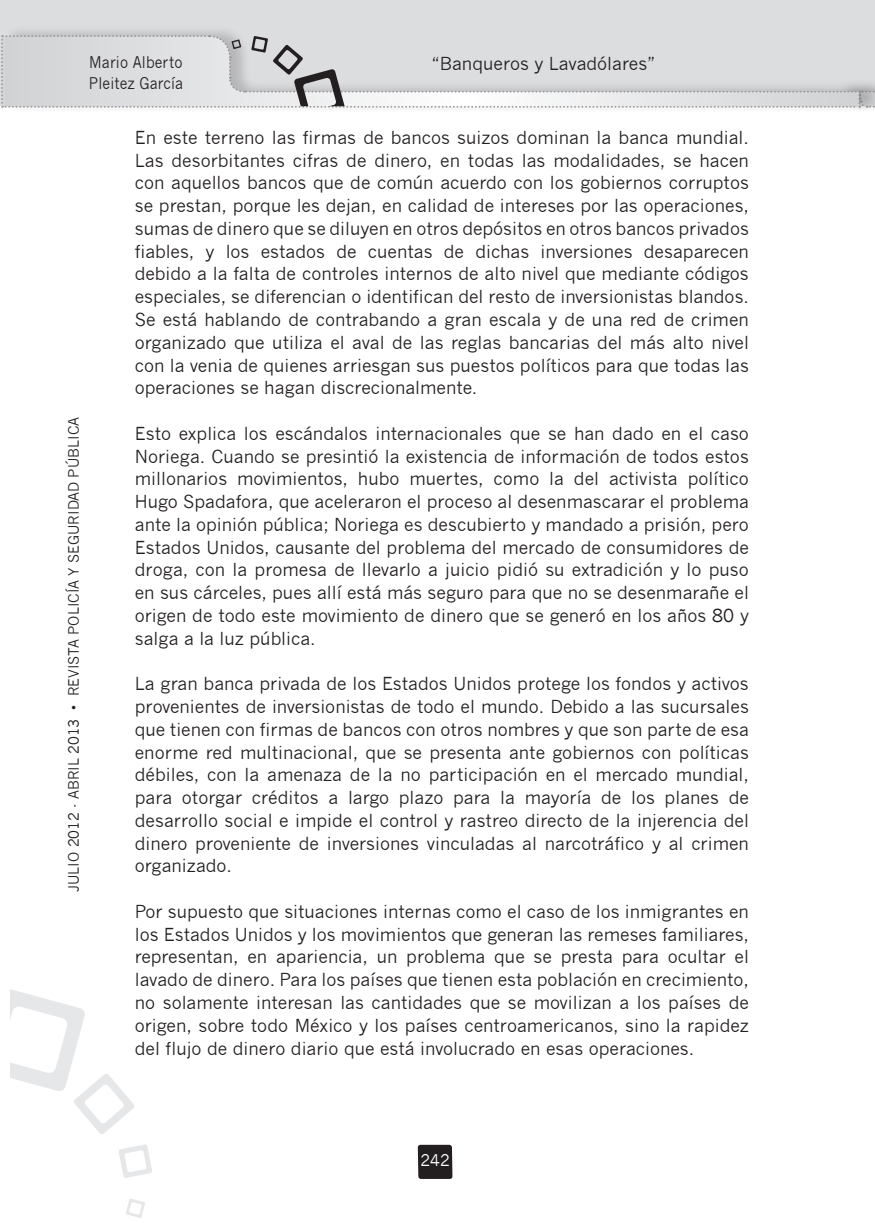
<style>
.page{position:relative;width:875px;height:1223px;background:#fff}
.page>*{position:absolute;margin:0;border:0;box-sizing:border-box;transform-origin:0 0}
.t1{font:17.5px/22.8px "News Gothic";color:#231f20;text-align:justify}
.t2{font:15.75px/20.5px "News Gothic";letter-spacing:.01em;color:#231f20;scale:.9 1}
.t3{font:15.75px "News Gothic";color:#fff}
.t4{font:14px "News Gothic";color:#231f20}
</style>
<div class="page">
<div style="left:0;top:0;width:859px;height:106px;background:#dcdddf"></div>
<div style="left:4px;top:23px;width:855px;height:90px;background:#231f20;opacity:.2"></div>
<svg style="left:10px;top:989px;width:124px;height:145px"></svg>
<svg style="left:119px;top:1144px;width:33px;height:33px"></svg>
<svg style="left:126px;top:1199px;width:19px;height:18px"></svg>
<svg style="left:418px;top:1144px;width:34px;height:34px"></svg>
<div style="left:859px;top:0;width:16px;height:106px;background:#dcdddf"></div>
<div style="left:859px;top:23px;width:16px;height:90px;background:#231f20;opacity:.2"></div>
<svg style="left:1px;top:34px;width:874px;height:75px"></svg>
<p class="t2" style="left:89px;top:52px;width:106px">Mario Alberto<br>Pleitez García</p>
<p class="t1" style="left:431px;top:52px;width:225px">“Banqueros y Lavadólares”</p>
<p class="t4" style="left:66px;top:891px;width:476px;rotate:-90deg">JULIO 2012 - ABRIL 2013 • REVISTA POLICÍA Y SEGURIDAD PÚBLICA</p>
<p class="t1" style="left:135px;top:126px;width:616px">En este terreno las firmas de bancos suizos dominan la banca mundial.<br>Las desorbitantes cifras de dinero, en todas las modalidades, se hacen con aquellos bancos que de común acuerdo con los gobiernos corruptos se prestan, porque les dejan, en calidad de intereses por las operaciones, sumas de dinero que se diluyen en otros depósitos en otros bancos privados fiables, y los estados de cuentas de dichas inversiones desaparecen debido a la falta de controles internos de alto nivel que mediante códigos especiales, se diferencian o identifican del resto de inversionistas blandos.<br>Se está hablando de contrabando a gran escala y de una red de crimen organizado que utiliza el aval de las reglas bancarias del más alto nivel con la venia de quienes arriesgan sus puestos políticos para que todas las operaciones se hagan discrecionalmente.</p>
<p class="t1" style="left:135px;top:422px;width:616px">Esto explica los escándalos internacionales que se han dado en el caso Noriega. Cuando se presintió la existencia de información de todos estos millonarios movimientos, hubo muertes, como la del activista político Hugo Spadafora, que aceleraron el proceso al desenmascarar el problema ante la opinión pública; Noriega es descubierto y mandado a prisión, pero Estados Unidos, causante del problema del mercado de consumidores de droga, con la promesa de llevarlo a juicio pidió su extradición y lo puso en sus cárceles, pues allí está más seguro para que no se desenmarañe el origen de todo este movimiento de dinero que se generó en los años 80 y salga a la luz pública.</p>
<p class="t1" style="left:135px;top:672px;width:616px">La gran banca privada de los Estados Unidos protege los fondos y activos provenientes de inversionistas de todo el mundo. Debido a las sucursales que tienen con firmas de bancos con otros nombres y que son parte de esa enorme red multinacional, que se presenta ante gobiernos con políticas débiles, con la amenaza de la no participación en el mercado mundial, para otorgar créditos a largo plazo para la mayoría de los planes de desarrollo social e impide el control y rastreo directo de la injerencia del dinero proveniente de inversiones vinculadas al narcotráfico y al crimen organizado.</p>
<p class="t1" style="left:135px;top:900px;width:616px">Por supuesto que situaciones internas como el caso de los inmigrantes en los Estados Unidos y los movimientos que generan las remeses familiares, representan, en apariencia, un problema que se presta para ocultar el lavado de dinero. Para los países que tienen esta población en crecimiento, no solamente interesan las cantidades que se movilizan a los países de origen, sobre todo México y los países centroamericanos, sino la rapidez del flujo de dinero diario que está involucrado en esas operaciones.</p>
<p class="t3" style="left:420px;top:1150px;width:31px">242</p>
</div>
